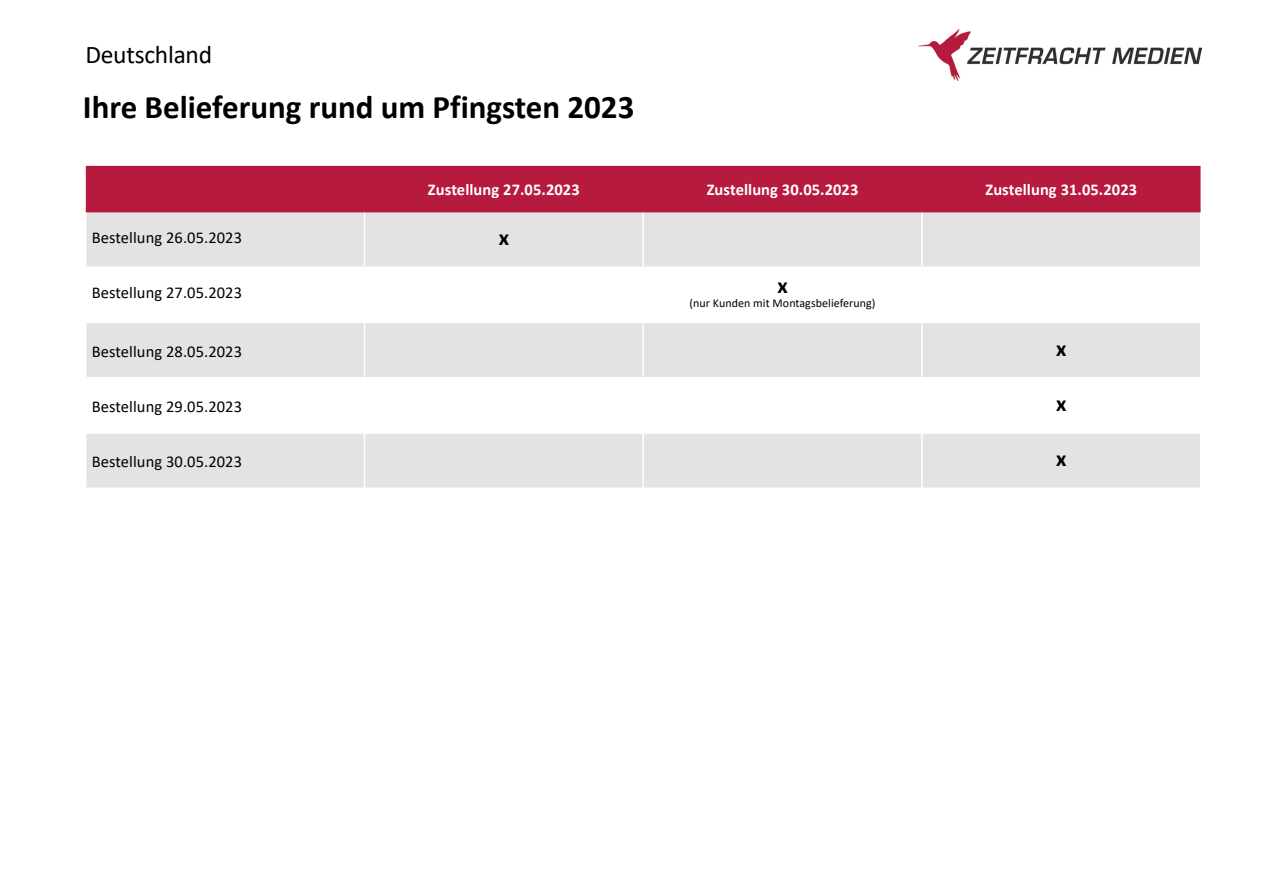
<style>
.page{position:relative;width:1263px;height:893px;background:#fff}
.page>*{position:absolute;margin:0;border:0;box-sizing:border-box;transform-origin:0 0}
.t1{font:700 33px "Calibri";color:#000}
.t2{font:25.5px "Calibri";letter-spacing:-.01em;color:#000}
.t3{font:700 22.5px "Calibri";color:#000}
.t4{font:16.5px "Calibri";letter-spacing:.005em;color:#000}
.t5{font:700 16.5px "Calibri";letter-spacing:.005em;color:#fff}
.t6{font:12px "Calibri";letter-spacing:.005em;color:#000}
</style>
<div class="page">
<div style="left:86px;top:166px;width:1114px;height:47px;background:#b61a3d"></div>
<div style="left:87px;top:213px;width:1113px;height:275px;background:#e3e3e3"></div>
<svg style="left:87px;top:268px;width:1113px;height:164px"></svg>
<hr style="left:364px;top:266px;width:279px;height:2px;background:#fff">
<hr style="left:364px;top:322px;width:279px;height:1px;background:#fff">
<hr style="left:364px;top:377px;width:279px;height:1px;background:#fff">
<hr style="left:364px;top:432px;width:279px;height:2px;background:#fff">
<hr style="left:642px;top:213px;width:2px;height:53px;background:#fff">
<hr style="left:643px;top:266px;width:279px;height:2px;background:#fff">
<hr style="left:642px;top:268px;width:2px;height:54px;background:#fff">
<hr style="left:643px;top:322px;width:279px;height:1px;background:#fff">
<hr style="left:642px;top:323px;width:2px;height:54px;background:#fff">
<hr style="left:643px;top:377px;width:279px;height:1px;background:#fff">
<hr style="left:642px;top:378px;width:2px;height:54px;background:#fff">
<hr style="left:643px;top:432px;width:279px;height:2px;background:#fff">
<hr style="left:642px;top:434px;width:2px;height:54px;background:#fff">
<hr style="left:921px;top:213px;width:2px;height:53px;background:#fff">
<hr style="left:922px;top:266px;width:279px;height:2px;background:#fff">
<hr style="left:921px;top:268px;width:2px;height:54px;background:#fff">
<hr style="left:922px;top:322px;width:279px;height:1px;background:#fff">
<hr style="left:921px;top:323px;width:2px;height:54px;background:#fff">
<hr style="left:922px;top:377px;width:279px;height:1px;background:#fff">
<hr style="left:921px;top:378px;width:2px;height:54px;background:#fff">
<hr style="left:922px;top:432px;width:279px;height:2px;background:#fff">
<hr style="left:921px;top:434px;width:2px;height:54px;background:#fff">
<hr style="left:364px;top:213px;width:1px;height:53px;background:#fff">
<hr style="left:85px;top:266px;width:279px;height:2px;background:#fff">
<hr style="left:364px;top:268px;width:1px;height:54px;background:#fff">
<hr style="left:85px;top:322px;width:279px;height:1px;background:#fff">
<hr style="left:364px;top:323px;width:1px;height:54px;background:#fff">
<hr style="left:85px;top:377px;width:279px;height:1px;background:#fff">
<hr style="left:364px;top:378px;width:1px;height:54px;background:#fff">
<hr style="left:85px;top:432px;width:279px;height:2px;background:#fff">
<hr style="left:364px;top:434px;width:1px;height:54px;background:#fff">
<img style="left:918px;top:30px;width:283px;height:50px">
<h2 class="t2" style="left:85px;top:37px;width:128px">Deutschland</h2>
<h1 class="t1" style="left:83px;top:84px;width:553px">Ihre Belieferung rund um Pfingsten 2023</h1>
<p class="t5" style="left:428px;top:178px;width:153px">Zustellung 27.05.2023</p>
<p class="t5" style="left:707px;top:178px;width:153px">Zustellung 30.05.2023</p>
<p class="t5" style="left:985px;top:178px;width:153px">Zustellung 31.05.2023</p>
<p class="t4" style="left:92px;top:226px;width:152px">Bestellung 26.05.2023</p>
<h3 class="t3" style="left:499px;top:222px;width:12px">x</h3>
<p class="t4" style="left:92px;top:281px;width:152px">Bestellung 27.05.2023</p>
<h3 class="t3" style="left:777px;top:270px;width:12px">x</h3>
<p class="t6" style="left:689px;top:294px;width:187px">(nur Kunden mit Montagsbelieferung)</p>
<p class="t4" style="left:92px;top:340px;width:152px">Bestellung 28.05.2023</p>
<h3 class="t3" style="left:1056px;top:333px;width:12px">x</h3>
<p class="t4" style="left:92px;top:395px;width:152px">Bestellung 29.05.2023</p>
<h3 class="t3" style="left:1056px;top:388px;width:12px">x</h3>
<p class="t4" style="left:92px;top:450px;width:152px">Bestellung 30.05.2023</p>
<h3 class="t3" style="left:1056px;top:443px;width:12px">x</h3>
</div>
